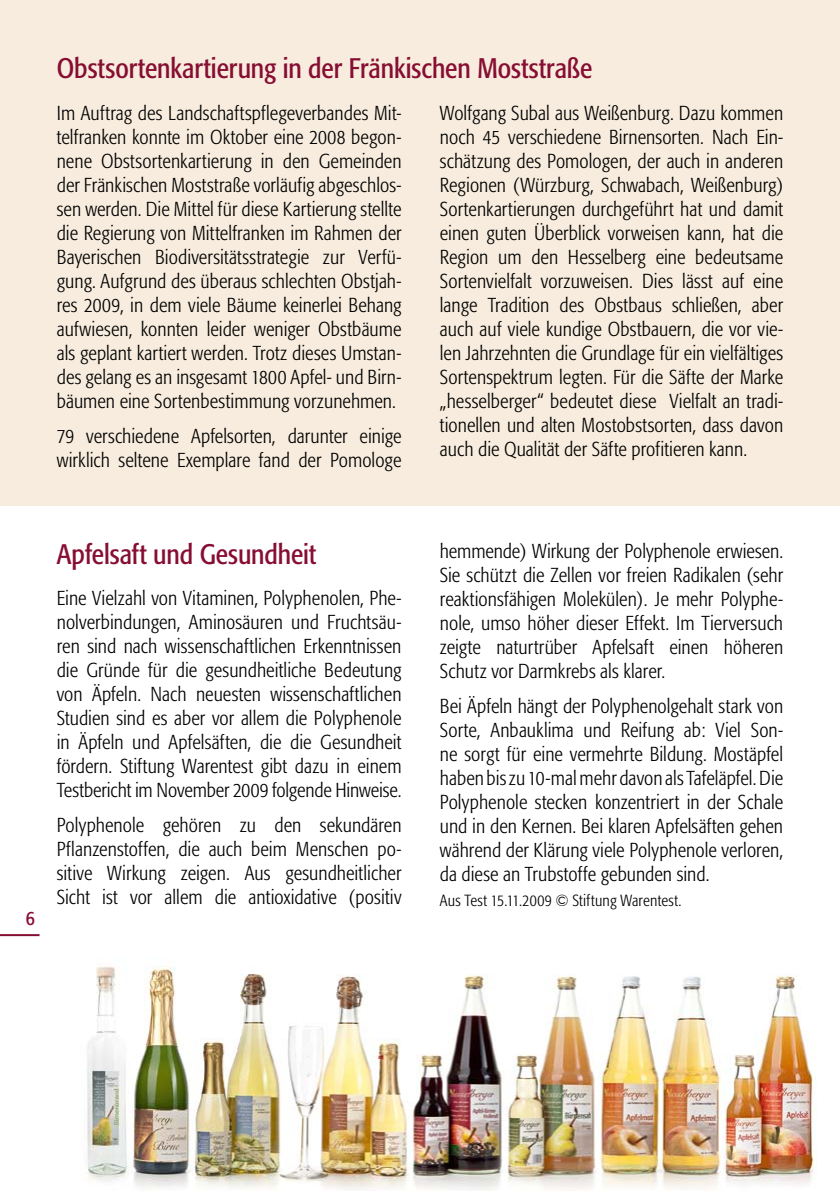
<style>
.page{position:relative;width:840px;height:1191px;background:#fff}
.page>*{position:absolute;margin:0;border:0;box-sizing:border-box;transform-origin:0 0}
.t1{font:condensed 28px "Formata";color:#870e33}
.t2{font:300 condensed 20px/24px "Formata";letter-spacing:.005em;color:#000;text-align:justify}
.t3{font:condensed 20px "Formata";color:#870e33}
.t4{font:300 condensed 16px "Formata";letter-spacing:.015em;color:#000}
</style>
<div class="page">
<img style="left:84px;top:966px;width:733px;height:225px">
<div style="left:0;top:0;width:839px;height:505px;background:#f7ecdd"></div>
<hr style="left:0;top:934px;width:39px;height:2px;background:#870e33">
<h1 class="t1" style="left:57px;top:51px;width:537px">Obstsortenkartierung in der Fränkischen Moststraße</h1>
<p class="t2" style="left:57px;top:101px;width:346px">Im Auftrag des Landschaftspflegeverbandes Mit&shy;telfranken konnte im Oktober eine 2008 begon&shy;nene Obstsortenkartierung in den Gemeinden der Fränkischen Moststraße vorläufig abgeschlos&shy;sen werden. Die Mittel für diese Kartierung stellte die Regierung von Mittelfranken im Rahmen der Bayerischen Biodiversitätsstrategie zur Verfü&shy;gung. Aufgrund des überaus schlechten Obstjah&shy;res 2009, in dem viele Bäume keinerlei Behang aufwiesen, konnten leider weniger Obstbäume als geplant kartiert werden. Trotz dieses Umstan&shy;des gelang es an insgesamt 1800 Apfel- und Birn&shy;bäumen eine Sortenbestimmung vorzunehmen.</p>
<p class="t2" style="left:57px;top:424px;width:346px">79 verschiedene Apfelsorten, darunter einige wirklich seltene Exemplare fand der Pomologe</p>
<p class="t2" style="left:439px;top:101px;width:345px">Wolfgang Subal aus Weißenburg. Dazu kommen noch 45 verschiedene Birnensorten. Nach Ein&shy;schätzung des Pomologen, der auch in anderen Regionen (Würzburg, Schwabach, Weißenburg)<br>Sortenkartierungen durchgeführt hat und damit einen guten Überblick vorweisen kann, hat die Region um den Hesselberg eine bedeutsame Sortenvielfalt vorzuweisen. Dies lässt auf eine lange Tradition des Obstbaus schließen, aber auch auf viele kundige Obstbauern, die vor vie&shy;len Jahrzehnten die Grundlage für ein vielfältiges Sortenspektrum legten. Für die Säfte der Marke „hesselberger“ bedeutet diese Vielfalt an tradi&shy;tionellen und alten Mostobstsorten, dass davon auch die Qualität der Säfte profitieren kann.</p>
<p class="t3" style="left:26px;top:906px;width:11px">6</p>
<h1 class="t1" style="left:57px;top:538px;width:261px">Apfelsaft und Gesundheit</h1>
<p class="t2" style="left:57px;top:586px;width:346px">Eine Vielzahl von Vitaminen, Polyphenolen, Phe&shy;nolverbindungen, Aminosäuren und Fruchtsäu&shy;ren sind nach wissenschaftlichen Erkenntnissen die Gründe für die gesundheitliche Bedeutung von Äpfeln. Nach neuesten wissenschaftlichen Studien sind es aber vor allem die Polyphenole in Äpfeln und Apfelsäften, die die Gesundheit fördern. Stiftung Warentest gibt dazu in einem Testbericht im November 2009 folgende Hinweise.</p>
<p class="t2" style="left:57px;top:813px;width:346px">Polyphenole gehören zu den sekundären Pflanzenstoffen, die auch beim Menschen po&shy;sitive Wirkung zeigen. Aus gesundheitlicher Sicht ist vor allem die antioxidative (positiv</p>
<p class="t2" style="left:439px;top:539px;width:344px">hemmende) Wirkung der Polyphenole erwiesen.<br>Sie schützt die Zellen vor freien Radikalen (sehr reaktionsfähigen Molekülen). Je mehr Polyphe&shy;nole, umso höher dieser Effekt. Im Tierversuch zeigte naturtrüber Apfelsaft einen höheren Schutz vor Darmkrebs als klarer.</p>
<p class="t2" style="left:439px;top:694px;width:344px">Bei Äpfeln hängt der Polyphenolgehalt stark von Sorte, Anbauklima und Reifung ab: Viel Son&shy;ne sorgt für eine vermehrte Bildung. Mostäpfel haben bis zu 10-mal mehr davon als Tafeläpfel. Die Polyphenole stecken konzentriert in der Schale und in den Kernen. Bei klaren Apfelsäften gehen während der Klärung viele Polyphenole verloren, da diese an Trubstoffe gebunden sind.</p>
<p class="t4" style="left:439px;top:890px;width:243px">Aus Test 15.11.2009 © Stiftung Warentest.</p>
</div>
